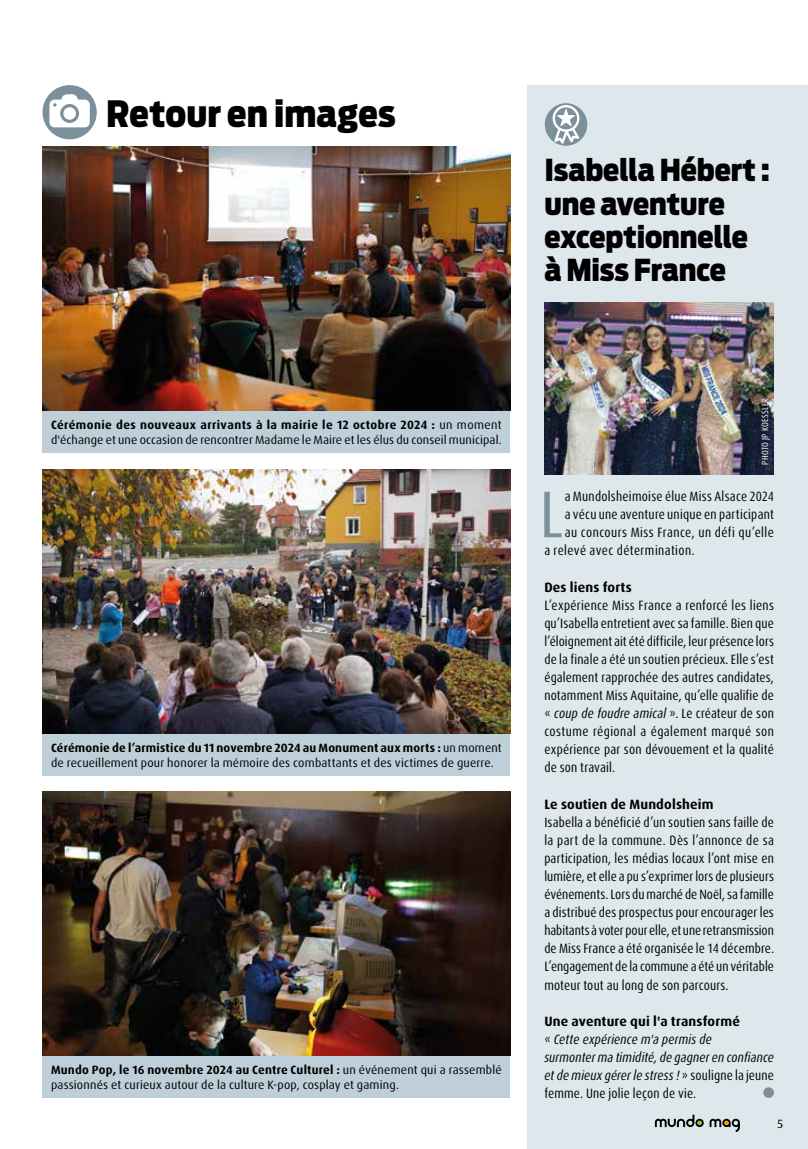
<style>
.page{position:relative;width:808px;height:1149px;background:#fff}
.page>*{position:absolute;margin:0;border:0;box-sizing:border-box;transform-origin:0 0}
.t1{font:condensed 66px "Dax Pro";color:#7c909b}
.t2{font:900 36px "Antenna Cond";letter-spacing:.005em;color:#000}
.t3{font:900 30px/33px "Antenna Cond";letter-spacing:-.005em;color:#000}
.t4{font:condensed 13.5px/18.1px "Dax Pro";letter-spacing:.015em;color:#000;text-align:justify}
.t5{font:italic condensed 13.5px/18.1px "Dax Pro";letter-spacing:.01em;color:#000}
.t6{font:700 13.5px "Dax Pro";letter-spacing:.015em;color:#000}
.t7{font:condensed 13.5px "Dax Pro";letter-spacing:.035em;color:#000}
.t8{font:12px/15px "Dax Pro";letter-spacing:.015em;color:#000}
.t9{font:condensed 9px "Dax Pro";letter-spacing:.035em;color:#fff}
.s1{font-weight:700}
.s2{font-style:italic}
.s3{font-weight:700;font-style:normal;font-stretch:normal}
.s4{font-style:normal}
</style>
<div class="page">
<div style="left:527px;top:85px;width:281px;height:1063px;background:#dee7ec"></div>
<svg style="left:763px;top:1086px;width:11px;height:11px"></svg>
<div style="left:545px;top:103px;width:42px;height:43px;background:#7c909b;border-radius:50%"></div>
<svg style="left:553px;top:105px;width:26px;height:39px"></svg>
<div style="left:43px;top:85px;width:54px;height:54px;background:#7c909b;border-radius:50%"></div>
<svg style="left:49px;top:94px;width:41px;height:33px"></svg>
<div style="left:63px;top:107px;width:13px;height:13px;background:#fff;border-radius:50%"></div>
<img style="left:544px;top:302px;width:230px;height:172px">
<div style="left:43px;top:410px;width:467px;height:43px;background:#bfcfd9"></div>
<img style="left:43px;top:147px;width:467px;height:263px">
<div style="left:43px;top:732px;width:467px;height:43px;background:#bfcfd9"></div>
<img style="left:43px;top:469px;width:467px;height:263px">
<div style="left:43px;top:1054px;width:467px;height:43px;background:#bfcfd9"></div>
<img style="left:43px;top:791px;width:467px;height:263px">
<svg style="left:655px;top:1114px;width:85px;height:17px"></svg>
<h2 class="t2" style="left:106px;top:92px;width:291px">Retour en images</h2>
<h3 class="t3" style="left:544px;top:154px;width:227px">Isabella Hébert : une aventure exceptionnelle à Miss France</h3>
<p class="t8" style="left:51px;top:417px;width:452px"><span class="s1">Cérémonie des nouveaux arrivants à la mairie le 12 octobre 2024 :</span> un moment d'échange et une occasion de rencontrer Madame le Maire et les élus du conseil municipal.</p>
<p class="t8" style="left:51px;top:739px;width:452px"><span class="s1">Cérémonie de l’armistice du 11 novembre 2024 au Monument aux morts :</span> un moment de recueillement pour honorer la mémoire des combattants et des victimes de guerre.</p>
<p class="t8" style="left:51px;top:1061px;width:452px"><span class="s1">Mundo Pop, le 16 novembre 2024 au Centre Culturel :</span> un événement qui a rassemblé passionnés et curieux autour de la culture K-pop, cosplay et gaming.</p>
<p class="t9" style="left:759px;top:464px;width:68px;rotate:-90deg">PHOTO JP KOESSLER</p>
<h1 class="t1" style="left:539px;top:472px;width:26px">L</h1>
<p class="t4" style="left:565px;top:487px;width:211px">a Mundolsheimoise élue Miss Alsace 2024</p>
<p class="t4" style="left:565px;top:505px;width:211px">a vécu une aventure unique en participant</p>
<p class="t7" style="left:565px;top:523px;width:211px">au concours Miss France, un défi qu’elle</p>
<p class="t4" style="left:544px;top:541px;width:152px">a relevé avec détermination.</p>
<p class="t6" style="left:544px;top:578px;width:89px">Des liens forts</p>
<p class="t4" style="left:544px;top:595px;width:231px">L’expérience Miss France a renforcé les liens qu’Isabella entretient avec sa famille. Bien que l’éloignement ait été difficile, leur présence lors de la finale a été un soutien précieux. Elle s’est également rapprochée des autres candidates, notamment Miss Aquitaine, qu’elle qualifie de « <span class="s2">coup de foudre amical</span> ». Le créateur de son costume régional a également marqué son expérience par son dévouement et la qualité de son travail.</p>
<p class="t6" style="left:544px;top:795px;width:171px">Le soutien de Mundolsheim</p>
<p class="t4" style="left:544px;top:812px;width:231px">Isabella a bénéficié d’un soutien sans faille de la part de la commune. Dès l’annonce de sa participation, les médias locaux l’ont mise en lumière, et elle a pu s’exprimer lors de plusieurs événements. Lors du marché de Noël, sa famille a distribué des prospectus pour encourager les habitants à voter pour elle, et une retransmission de Miss France a été organisée le 14 décembre.<br>L’engagement de la commune a été un véritable moteur tout au long de son parcours.</p>
<p class="t5" style="left:544px;top:1011px;width:231px"><span class="s3">Une aventure qui l'a transformé<br></span><span class="s4">«</span> Cette expérience m'a permis de<br>surmonter ma timidité, de gagner en confiance et de mieux gérer le stress ! <span class="s4">» souligne la jeune femme. Une jolie leçon de vie.</span></p>
<p class="t8" style="left:777px;top:1115px;width:7px">5</p>
</div>
